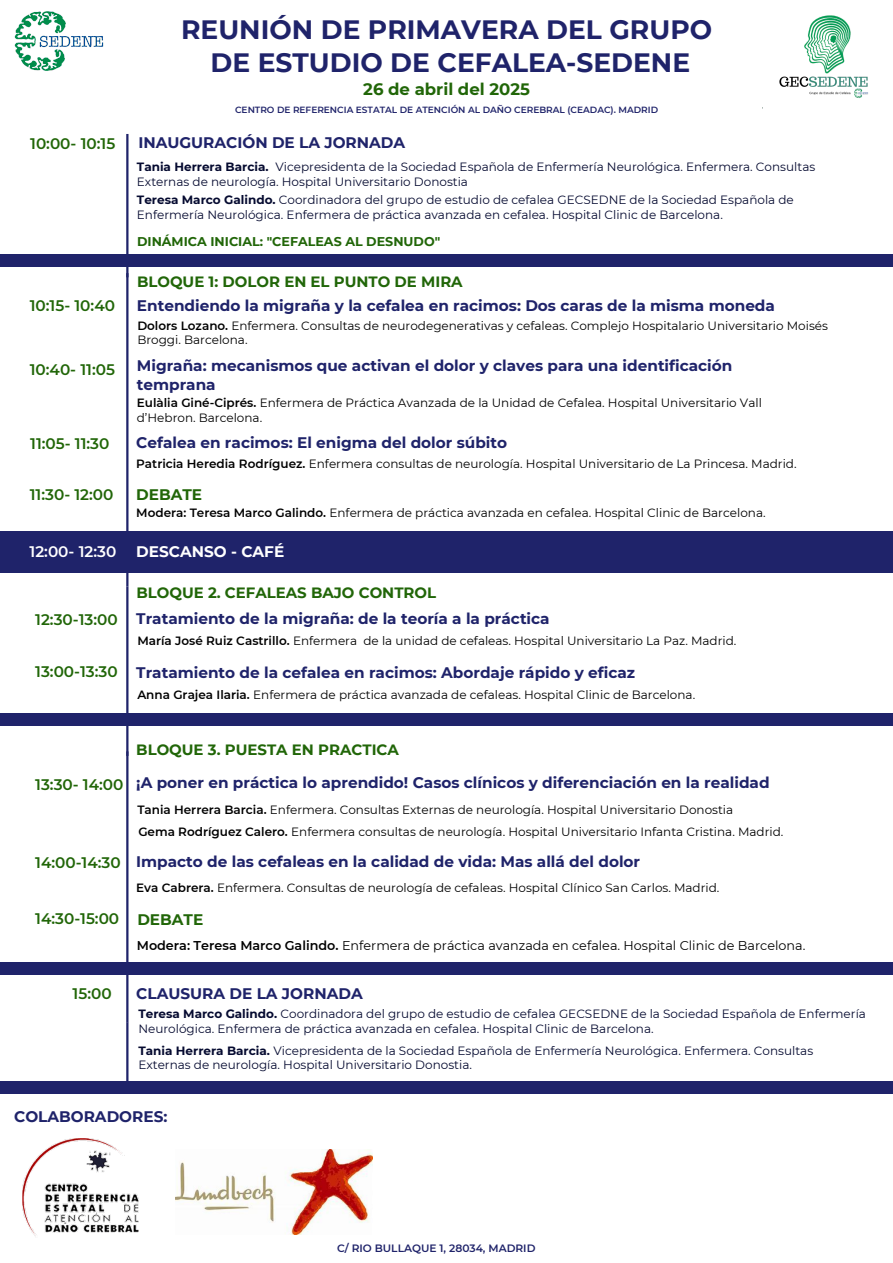
<style>
.page{position:relative;width:893px;height:1263px;background:#fff}
.page>*{position:absolute;margin:0;border:0;box-sizing:border-box;transform-origin:0 0}
.t1{font:700 26.55px/32.6px "Montserrat";color:#1f236a;text-align:center}
.t2{font:700 16.5px "Montserrat";color:#216608}
.t3{font:700 15.3px/19.1px "Montserrat";color:#1f236a}
.t4{font:600 15.3px "Montserrat";color:#216608}
.t5{font:700 15.3px "Montserrat";color:#fff}
.t6{font:700 15.3px "Montserrat";color:#216608}
.t7{font:600 15.3px "Montserrat";color:#fff}
.t8{font:700 14.92px "Montserrat";color:#216608}
.t9{font:12.75px "Montserrat";color:#000}
.t10{font:700 12.67px "Montserrat";color:#216608}
.t11{font:12px/14.6px "Montserrat";color:#000}
.t12{font:12px/15px "Montserrat";color:#050a30}
.t13{font:600 10.65px "Montserrat";color:#1f236a}
.t14{font:600 9px "Montserrat";color:#1f236a}
.s1{font-weight:700}
.s2{font-weight:600}
</style>
<div class="page">
<img style="left:14px;top:11px;width:90px;height:60px">
<img style="left:762px;top:15px;width:106px;height:93px">
<div style="left:0;top:531px;width:893px;height:41px;background:#1f236a"></div>
<div style="left:0;top:254px;width:893px;height:12px;background:#1f236a"></div>
<hr style="left:126px;top:134px;width:2px;height:143px;background:#1f236a">
<hr style="left:126px;top:273px;width:2px;height:313px;background:#1f236a">
<div style="left:0;top:714px;width:893px;height:12px;background:#1f236a"></div>
<hr style="left:126px;top:586px;width:2px;height:170px;background:#1f236a">
<div style="left:0;top:963px;width:893px;height:12px;background:#1f236a"></div>
<hr style="left:126px;top:751px;width:2px;height:271px;background:#1f236a">
<hr style="left:126px;top:1022px;width:2px;height:65px;background:#1f236a">
<div style="left:0;top:1081px;width:893px;height:12px;background:#1f236a"></div>
<img style="left:195px;top:1149px;width:178px;height:85px">
<img style="left:22px;top:1138px;width:173px;height:99px">
<h5 class="t1" style="left:181px;top:13px;width:532px">REUNIÓN DE PRIMAVERA DEL GRUPO<br>DE ESTUDIO DE CEFALEA-SEDENE</h5>
<p class="t2" style="left:363px;top:79px;width:168px">26 de abril del 2025</p>
<p class="t4" style="left:30px;top:134px;width:87px">10:00- 10:15</p>
<h5 class="t4" style="left:30px;top:297px;width:87px">10:15- 10:40</h5>
<h2 class="t14" style="left:235px;top:104px;width:424px">CENTRO DE REFERENCIA ESTATAL DE ATENCIÓN AL DAÑO CEREBRAL (CEADAC). MADRID</h2>
<h4 class="t3" style="left:138px;top:133px;width:268px">INAUGURACIÓN DE LA JORNADA</h4>
<p class="t12" style="left:137px;top:159px;width:680px"><span class="s1">Tania Herrera Barcia.</span> Vicepresidenta de la Sociedad Española de Enfermería Neurológica. Enfermera. Consultas<br>Externas de neurología. Hospital Universitario Donostia</p>
<h1 class="t12" style="left:137px;top:193px;width:658px"><span class="s1">Teresa Marco Galindo.</span> Coordinadora del grupo de estudio de cefalea GECSEDNE de la Sociedad Española de<br>Enfermería Neurológica. Enfermera de práctica avanzada en cefalea. Hospital Clinic de Barcelona.</h1>
<h2 class="t10" style="left:137px;top:233px;width:305px">DINÁMICA INICIAL: "CEFALEAS AL DESNUDO"</h2>
<h5 class="t8" style="left:137px;top:273px;width:327px">BLOQUE 1: DOLOR EN EL PUNTO DE MIRA</h5>
<p class="t3" style="left:137px;top:296px;width:639px">Entendiendo la migraña y la cefalea en racimos: Dos caras de la misma moneda</p>
<h2 class="t11" style="left:137px;top:318px;width:692px"><span class="s2">Dolors Lozano.</span> Enfermera. Consultas de neurodegenerativas y cefaleas. Complejo Hospitalario Universitario Moisés<br>Broggi. Barcelona.</h2>
<h5 class="t4" style="left:30px;top:360px;width:87px">10:40- 11:05</h5>
<p class="t3" style="left:137px;top:356px;width:597px">Migraña: mecanismos que activan el dolor y claves para una identificación temprana</p>
<h2 class="t11" style="left:137px;top:396px;width:626px"><span class="s2">Eulàlia Giné-Ciprés.</span> Enfermera de Práctica Avanzada de la Unidad de Cefalea. Hospital Universitario Vall d’Hebron. Barcelona.</h2>
<h5 class="t4" style="left:30px;top:434px;width:81px">11:05- 11:30</h5>
<p class="t3" style="left:136px;top:433px;width:372px">Cefalea en racimos: El enigma del dolor súbito</p>
<h2 class="t11" style="left:136px;top:456px;width:662px"><span class="s2">Patricia Heredia Rodríguez.</span> Enfermera consultas de neurología. Hospital Universitario de La Princesa. Madrid.</h2>
<h5 class="t4" style="left:30px;top:485px;width:85px">11:30- 12:00</h5>
<h2 class="t6" style="left:136px;top:485px;width:67px">DEBATE</h2>
<p class="t11" style="left:136px;top:505px;width:631px"><span class="s2">Modera: Teresa Marco Galindo.</span> Enfermera de práctica avanzada en cefalea. Hospital Clinic de Barcelona.</p>
<h5 class="t7" style="left:30px;top:542px;width:88px">12:00- 12:30</h5>
<h2 class="t4" style="left:35px;top:610px;width:84px">12:30-13:00</h2>
<h3 class="t4" style="left:35px;top:662px;width:84px">13:00-13:30</h3>
<h2 class="t5" style="left:136px;top:542px;width:149px">DESCANSO - CAFÉ</h2>
<h2 class="t8" style="left:136px;top:583px;width:301px">BLOQUE 2. CEFALEAS BAJO CONTROL</h2>
<p class="t3" style="left:136px;top:609px;width:415px">Tratamiento de la migraña: de la teoría a la práctica</p>
<h2 class="t11" style="left:137px;top:633px;width:600px"><span class="s2">María José Ruiz Castrillo.</span> Enfermera de la unidad de cefaleas. Hospital Universitario La Paz. Madrid.</h2>
<h5 class="t3" style="left:136px;top:663px;width:500px">Tratamiento de la cefalea en racimos: Abordaje rápido y eficaz</h5>
<p class="t11" style="left:137px;top:688px;width:559px"><span class="s2">Anna Grajea Ilaria.</span> Enfermera de práctica avanzada de cefaleas. Hospital Clinic de Barcelona.</p>
<p class="t4" style="left:35px;top:775px;width:90px">13:30- 14:00</p>
<p class="t4" style="left:35px;top:853px;width:87px">14:00-14:30</p>
<p class="t4" style="left:35px;top:909px;width:86px">14:30-15:00</p>
<h5 class="t4" style="left:73px;top:984px;width:41px">15:00</h5>
<p class="t8" style="left:136px;top:741px;width:264px">BLOQUE 3. PUESTA EN PRACTICA</p>
<h2 class="t3" style="left:136px;top:773px;width:635px">¡A poner en práctica lo aprendido! Casos clínicos y diferenciación en la realidad</h2>
<p class="t11" style="left:137px;top:802px;width:597px"><span class="s2">Tania Herrera Barcia.</span> Enfermera. Consultas Externas de neurología. Hospital Universitario Donostia</p>
<h2 class="t11" style="left:138px;top:825px;width:646px"><span class="s2">Gema Rodríguez Calero.</span> Enfermera consultas de neurología. Hospital Universitario Infanta Cristina. Madrid.</h2>
<h5 class="t3" style="left:136px;top:852px;width:505px">Impacto de las cefaleas en la calidad de vida: Mas allá del dolor</h5>
<h5 class="t11" style="left:136px;top:880px;width:585px"><span class="s2">Eva Cabrera.</span> Enfermera. Consultas de neurología de cefaleas. Hospital Clínico San Carlos. Madrid.</h5>
<p class="t6" style="left:137px;top:910px;width:67px">DEBATE</p>
<h2 class="t9" style="left:137px;top:938px;width:670px"><span class="s2">Modera: Teresa Marco Galindo.</span> Enfermera de práctica avanzada en cefalea. Hospital Clinic de Barcelona.</h2>
<p class="t3" style="left:136px;top:983px;width:228px">CLAUSURA DE LA JORNADA</p>
<p class="t12" style="left:138px;top:1006px;width:729px"><span class="s1">Teresa Marco Galindo.</span> Coordinadora del grupo de estudio de cefalea GECSEDNE de la Sociedad Española de Enfermería<br>Neurológica. Enfermera de práctica avanzada en cefalea. Hospital Clinic de Barcelona.</p>
<h2 class="t12" style="left:138px;top:1043px;width:676px"><span class="s1">Tania Herrera Barcia.</span> Vicepresidenta de la Sociedad Española de Enfermería Neurológica. Enfermera. Consultas<br>Externas de neurología. Hospital Universitario Donostia.</h2>
<h5 class="t3" style="left:14px;top:1107px;width:155px">COLABORADORES:</h5>
<p class="t13" style="left:337px;top:1242px;width:200px">C/ RIO BULLAQUE 1, 28034, MADRID</p>
</div>
